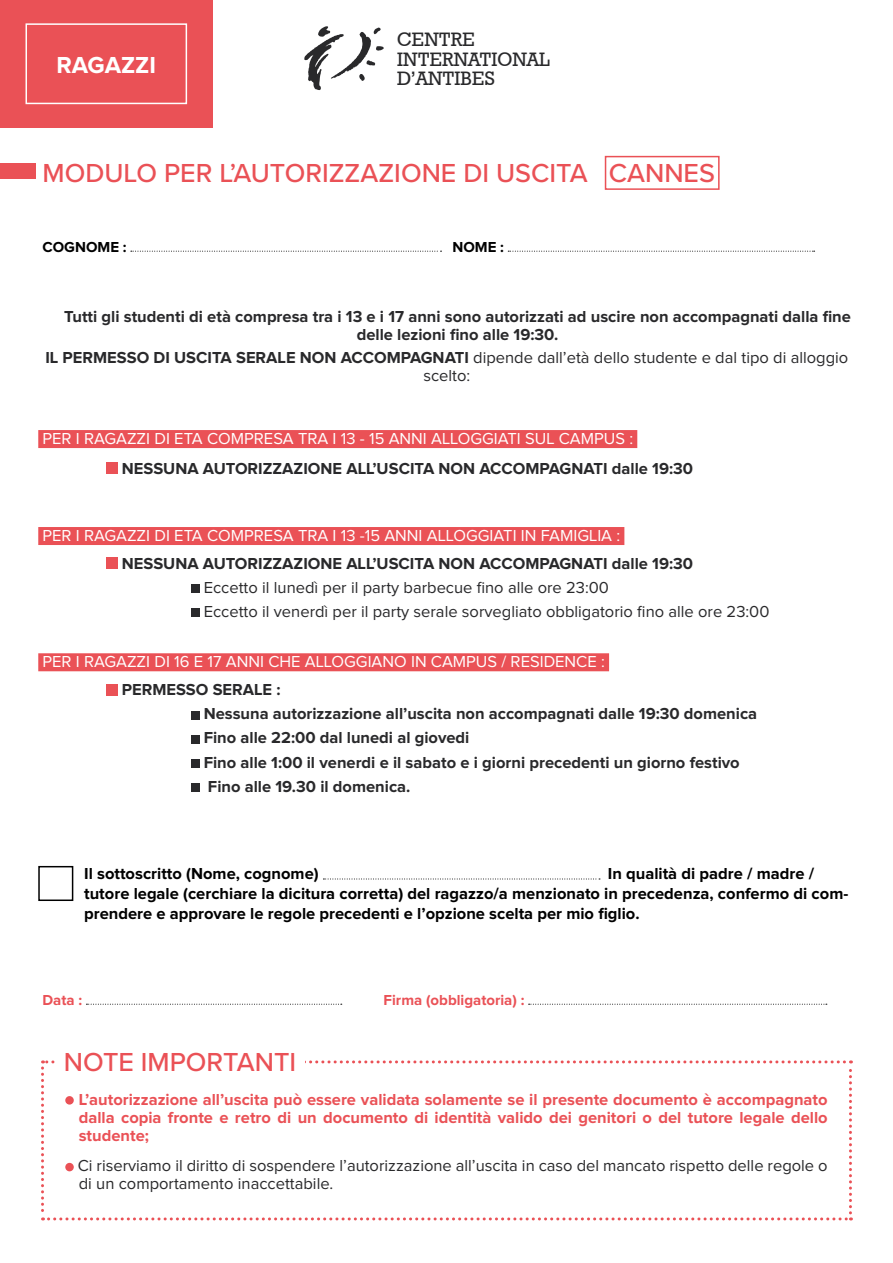
<style>
.page{position:relative;width:893px;height:1263px;background:#fff}
.page>*{position:absolute;margin:0;border:0;box-sizing:border-box;transform-origin:0 0}
.TITRE1{font:500 27px "Proxima Nova";color:#ea5156}
.t1{font:700 24px "Proxima Nova";color:#fff}
.t2{font:19.5px "Geometric Slab 712 BT Medium A";color:#29292b}
.PARAGRAPHE{font:700 16.5px/18px "Proxima Nova";color:#29292b;text-align:center}
.PARAGRAPHE-2{font:16.5px/18px "Proxima Nova";color:#29292b;text-align:center}
.t3{font:700 16.5px/19.8px "Proxima Nova";color:#000}
.PARAGRAPHE-3{font:700 16.5px/18px "Proxima Nova";color:#ea5156;text-align:justify}
.t4{font:16.5px "Proxima Nova";color:#fff}
.t5{font:700 15px "Proxima Nova";color:#ea5156}
.t6{font:700 15px "Proxima Nova";color:#000}
.s1{font-weight:700}
</style>
<div class="page">
<svg style="left:131px;top:251px;width:310px;height:1px"></svg>
<svg style="left:508px;top:251px;width:307px;height:1px"></svg>
<svg style="left:304px;top:26px;width:80px;height:64px"></svg>
<div style="left:0;top:0;width:213px;height:128px;background:#ea5156"></div>
<div style="left:26px;top:23px;width:161px;height:81px;border:2px solid #fff"></div>
<div style="left:0;top:164px;width:35px;height:15px;background:#ea5156"></div>
<div style="left:605px;top:156px;width:115px;height:34px;border:2px solid #ea5156"></div>
<div style="left:38px;top:430px;width:599px;height:18px;background:#ea5156"></div>
<div style="left:106px;top:463px;width:12px;height:11px;background:#ea5156"></div>
<div style="left:38px;top:527px;width:586px;height:18px;background:#ea5156"></div>
<div style="left:106px;top:558px;width:12px;height:11px;background:#ea5156"></div>
<div style="left:191px;top:585px;width:9px;height:8px;background:#29292b"></div>
<div style="left:191px;top:609px;width:9px;height:8px;background:#29292b"></div>
<div style="left:38px;top:653px;width:571px;height:18px;background:#ea5156"></div>
<div style="left:106px;top:684px;width:12px;height:11px;background:#ea5156"></div>
<div style="left:191px;top:711px;width:9px;height:8px;background:#29292b"></div>
<div style="left:191px;top:735px;width:9px;height:8px;background:#29292b"></div>
<div style="left:191px;top:759px;width:9px;height:8px;background:#29292b"></div>
<div style="left:191px;top:783px;width:9px;height:8px;background:#29292b"></div>
<svg style="left:323px;top:879px;width:277px;height:1px"></svg>
<svg style="left:86px;top:1004px;width:256px;height:1px"></svg>
<svg style="left:529px;top:1004px;width:298px;height:1px"></svg>
<svg style="left:41px;top:1060px;width:811px;height:160px"></svg>
<div style="left:55px;top:1041px;width:250px;height:38px;background:#fff"></div>
<div style="left:38px;top:866px;width:35px;height:35px;border:2px solid #000"></div>
<p class="t1" style="left:57px;top:52px;width:101px">RAGAZZI</p>
<p class="t2" style="left:397px;top:27px;width:79px">CENTRE</p>
<p class="t2" style="left:397px;top:47px;width:155px">INTERNATIONAL</p>
<p class="t2" style="left:397px;top:66px;width:99px">D’ANTIBES</p>
<p class="TITRE1" style="left:43px;top:153px;width:674px">MODULO PER L’AUTORIZZAZIONE DI USCITA CANNES</p>
<p class="t6" style="left:43px;top:238px;width:86px">COGNOME :</p>
<p class="t6" style="left:452px;top:238px;width:53px">NOME :</p>
<p class="PARAGRAPHE" style="left:64px;top:308px;width:788px">Tutti gli studenti di età compresa tra i 13 e i 17 anni sono autorizzati ad uscire non accompagnati dalla fine delle lezioni fino alle 19:30.</p>
<p class="PARAGRAPHE-2" style="left:45px;top:349px;width:804px"><span class="s1">IL PERMESSO DI USCITA SERALE NON ACCOMPAGNATI</span> dipende dall’età dello studente e dal tipo di alloggio scelto:</p>
<p class="t4" style="left:43px;top:429px;width:592px">PER I RAGAZZI DI ETA COMPRESA TRA I 13 - 15 ANNI ALLOGGIATI SUL CAMPUS :</p>
<p class="PARAGRAPHE" style="left:122px;top:460px;width:573px">NESSUNA AUTORIZZAZIONE ALL’USCITA NON ACCOMPAGNATI dalle 19:30</p>
<p class="t4" style="left:43px;top:526px;width:579px">PER I RAGAZZI DI ETA COMPRESA TRA I 13 -15 ANNI ALLOGGIATI IN FAMIGLIA :</p>
<p class="PARAGRAPHE" style="left:122px;top:555px;width:573px">NESSUNA AUTORIZZAZIONE ALL’USCITA NON ACCOMPAGNATI dalle 19:30</p>
<p class="PARAGRAPHE-2" style="left:204px;top:579px;width:407px">Eccetto il lunedì per il party barbecue fino alle ore 23:00</p>
<p class="PARAGRAPHE-2" style="left:204px;top:603px;width:567px">Eccetto il venerdì per il party serale sorvegliato obbligatorio fino alle ore 23:00</p>
<p class="t4" style="left:43px;top:652px;width:564px">PER I RAGAZZI DI 16 E 17 ANNI CHE ALLOGGIANO IN CAMPUS / RESIDENCE :</p>
<p class="PARAGRAPHE" style="left:122px;top:681px;width:160px">PERMESSO SERALE :</p>
<p class="PARAGRAPHE" style="left:204px;top:705px;width:555px">Nessuna autorizzazione all’uscita non accompagnati dalle 19:30 domenica</p>
<p class="PARAGRAPHE" style="left:204px;top:729px;width:267px">Fino alle 22:00 dal lunedi al giovedi</p>
<p class="PARAGRAPHE" style="left:204px;top:753px;width:538px">Fino alle 1:00 il venerdi e il sabato e i giorni precedenti un giorno festivo</p>
<p class="PARAGRAPHE" style="left:208px;top:777px;width:204px">Fino alle 19.30 il domenica.</p>
<p class="t3" style="left:84px;top:864px;width:766px;text-indent:524px">In qualità di padre / madre / tutore legale (cerchiare la dicitura corretta) del ragazzo/a menzionato in precedenza, confermo di com&shy;prendere e approvare le regole precedenti e l’opzione scelta per mio figlio.</p>
<p class="t3" style="left:84px;top:864px;width:236px">Il sottoscritto (Nome, cognome)</p>
<p class="t5" style="left:43px;top:991px;width:41px">Data :</p>
<p class="t5" style="left:384px;top:991px;width:142px">Firma (obbligatoria) :</p>
<p class="TITRE1" style="left:64px;top:1042px;width:234px">NOTE IMPORTANTI</p>
<p class="PARAGRAPHE-3" style="left:79px;top:1090px;width:750px">L’autorizzazione all’uscita può essere validata solamente se il presente documento è accompagnato dalla copia fronte e retro di un documento di identità valido dei genitori o del tutore legale dello studente;</p>
<p class="PARAGRAPHE-2" style="left:78px;top:1157px;width:751px;text-align:left">Ci riserviamo il diritto di sospendere l’autorizzazione all’uscita in caso del mancato rispetto delle regole o di un comportamento inaccettabile.</p>
</div>
